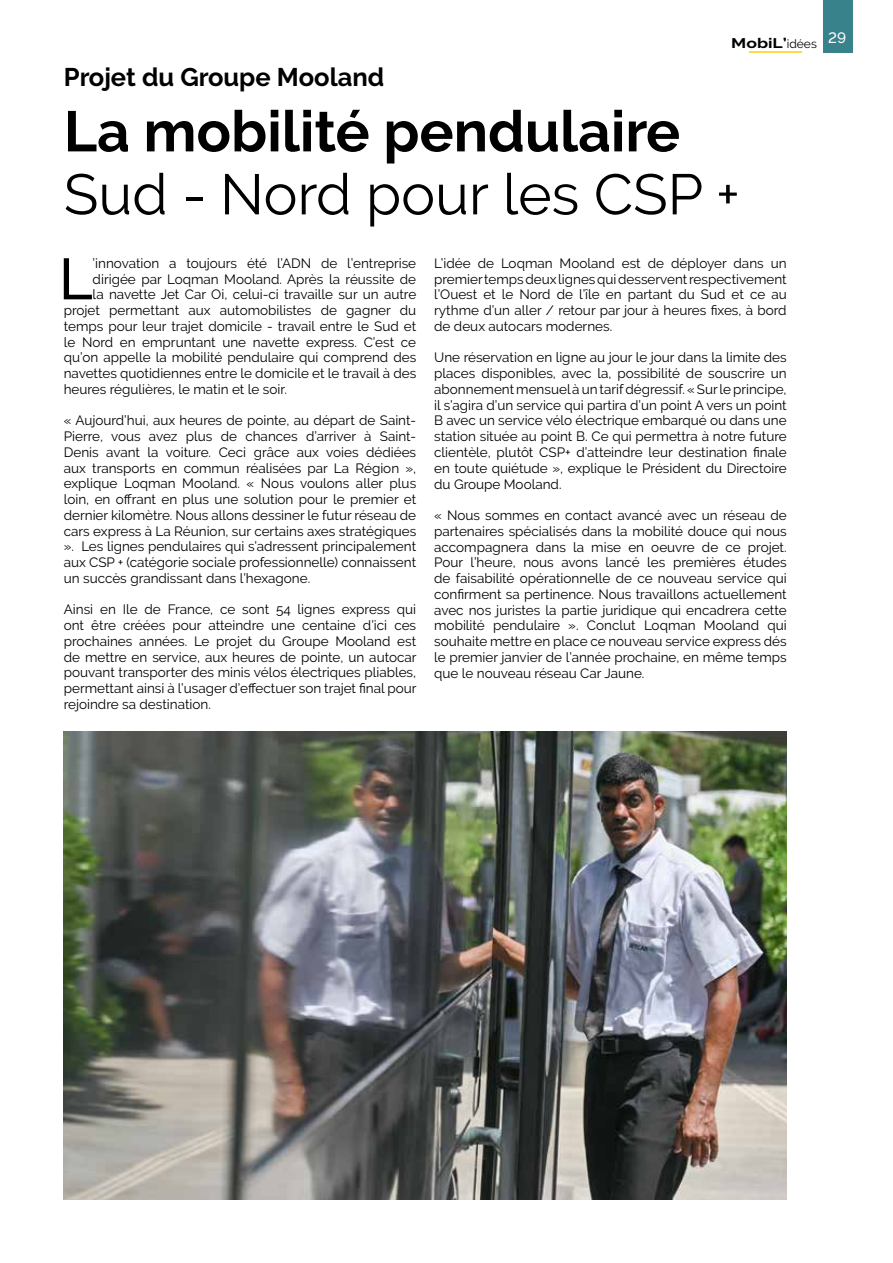
<style>
.page{position:relative;width:893px;height:1263px;background:#fff}
.page>*{position:absolute;margin:0;border:0;box-sizing:border-box;transform-origin:0 0}
.t1{font:500 57.9px "Raleway";color:#000}
.t2{font:700 57px "Raleway";color:#000}
.t3{font:57px "Raleway";color:#000}
.t4{font:700 25.5px "Raleway";color:#000}
.t5{font:700 13.95px "Raleway";color:#000;scale:1.26 1}
.t6{font:13.5px/15.8px "Raleway";color:#000;text-align:justify}
.s1{font-weight:400;font-size:12px}
</style>
<div class="page">
<img style="left:64px;top:731px;width:723px;height:468px">
<hr style="left:749px;top:51px;width:52px;height:1px;background:#ffdb4a">
<div style="left:823px;top:0;width:30px;height:53px;background:#38828c"></div>
<h3 class="t4" style="left:64px;top:62px;width:322px">Projet du Groupe Mooland</h3>
<p class="t5" style="left:731px;top:35px;width:93px">MobiL’<span class="s1">idées</span> <sup>29</sup></p>
<h2 class="t2" style="left:64px;top:99px;width:618px">La mobilité pendulaire</h2>
<h2 class="t3" style="left:64px;top:161px;width:677px">Sud - Nord pour les CSP +</h2>
<h1 class="t1" style="left:59px;top:245px;width:35px">L</h1>
<p class="t6" style="left:93px;top:255px;width:325px">’innovation a toujours été l’ADN de l’entreprise</p>
<p class="t6" style="left:434px;top:255px;width:354px">L’idée de Loqman Mooland est de déployer dans un premier temps deux lignes qui desservent respectivement l’Ouest et le Nord de l’île en partant du Sud et ce au rythme d’un aller / retour par jour à heures fixes, à bord de deux autocars modernes.</p>
<p class="t6" style="left:434px;top:350px;width:354px">Une réservation en ligne au jour le jour dans la limite des places disponibles, avec la, possibilité de souscrire un abonnement mensuel à un tarif dégressif. « Sur le principe, il s’agira d’un service qui partira d’un point A vers un point B avec un service vélo électrique embarqué ou dans une station située au point B. Ce qui permettra à notre future clientèle, plutôt CSP+ d’atteindre leur destination finale en toute quiétude », explique le Président du Directoire du Groupe Mooland.</p>
<p class="t6" style="left:434px;top:507px;width:354px">« Nous sommes en contact avancé avec un réseau de partenaires spécialisés dans la mobilité douce qui nous accompagnera dans la mise en oeuvre de ce projet.<br>Pour l’heure, nous avons lancé les premières études de faisabilité opérationnelle de ce nouveau service qui confirment sa pertinence. Nous travaillons actuellement avec nos juristes la partie juridique qui encadrera cette mobilité pendulaire ». Conclut Loqman Mooland qui souhaite mettre en place ce nouveau service express dés le premier janvier de l’année prochaine, en même temps que le nouveau réseau Car Jaune.</p>
<p class="t6" style="left:93px;top:271px;width:325px">dirigée par Loqman Mooland. Après la réussite de</p>
<p class="t6" style="left:93px;top:287px;width:325px">la navette Jet Car Oi, celui-ci travaille sur un autre</p>
<p class="t6" style="left:64px;top:302px;width:354px">projet permettant aux automobilistes de gagner du</p>
<p class="t6" style="left:64px;top:318px;width:354px">temps pour leur trajet domicile - travail entre le Sud et</p>
<p class="t6" style="left:64px;top:334px;width:354px">le Nord en empruntant une navette express. C’est ce</p>
<p class="t6" style="left:64px;top:350px;width:354px">qu’on appelle la mobilité pendulaire qui comprend des</p>
<p class="t6" style="left:64px;top:365px;width:354px">navettes quotidiennes entre le domicile et le travail à des</p>
<p class="t6" style="left:64px;top:381px;width:225px">heures régulières, le matin et le soir.</p>
<p class="t6" style="left:64px;top:413px;width:354px">« Aujourd’hui, aux heures de pointe, au départ de Saint-Pierre, vous avez plus de chances d’arriver à Saint-Denis avant la voiture. Ceci grâce aux voies dédiées aux transports en commun réalisées par La Région », explique Loqman Mooland. « Nous voulons aller plus loin, en offrant en plus une solution pour le premier et dernier kilomètre. Nous allons dessiner le futur réseau de cars express à La Réunion, sur certains axes stratégiques ». Les lignes pendulaires qui s’adressent principalement aux CSP + (catégorie sociale professionnelle) connaissent un succès grandissant dans l’hexagone.</p>
<p class="t6" style="left:64px;top:602px;width:354px">Ainsi en Ile de France, ce sont 54 lignes express qui ont être créées pour atteindre une centaine d’ici ces prochaines années. Le projet du Groupe Mooland est de mettre en service, aux heures de pointe, un autocar pouvant transporter des minis vélos électriques pliables, permettant ainsi à l’usager d’effectuer son trajet final pour rejoindre sa destination.</p>
</div>
